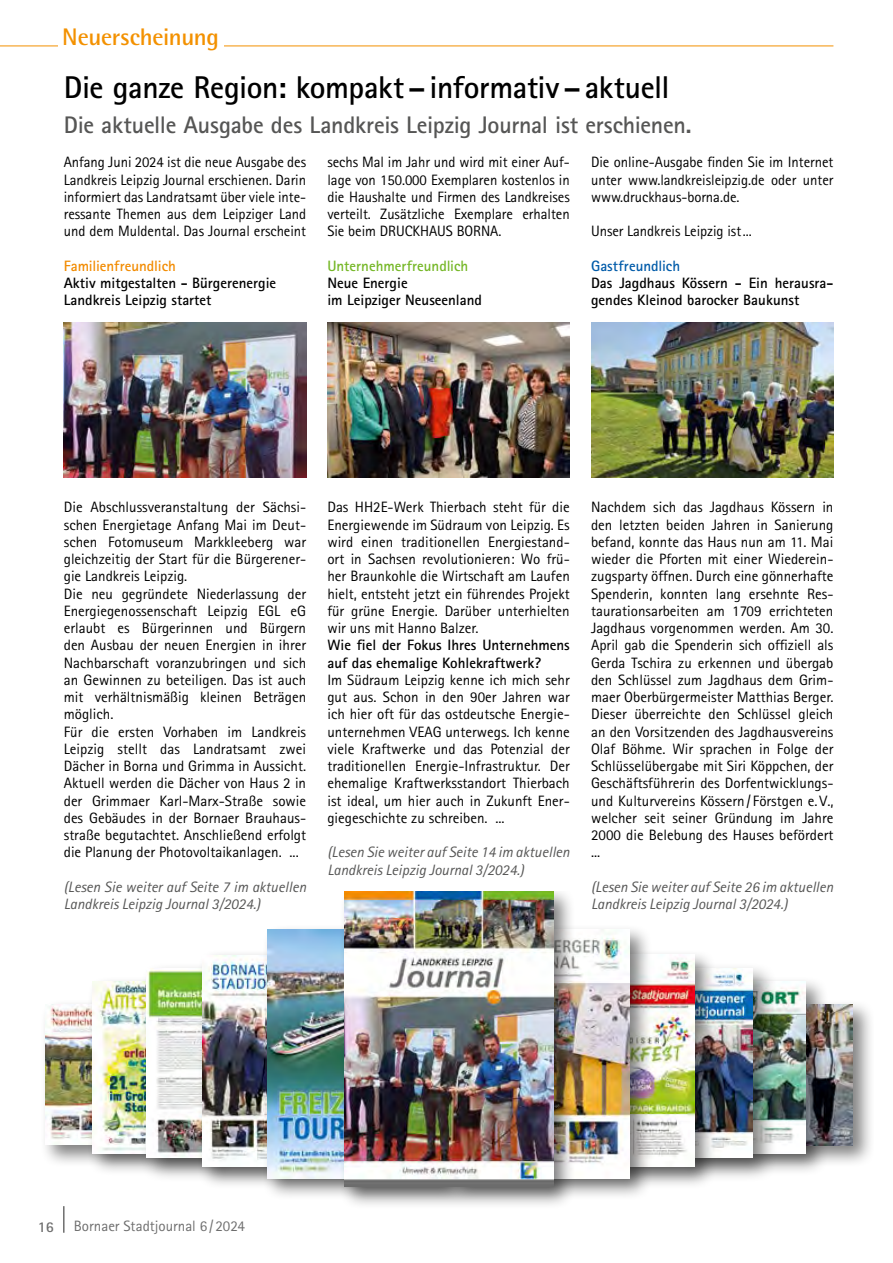
<style>
.page{position:relative;width:893px;height:1263px;background:#fff}
.page>*{position:absolute;margin:0;border:0;box-sizing:border-box;transform-origin:0 0}
.t1{font:700 31.5px "Rotis Sans Serif Std";letter-spacing:-.015em;color:#000}
.t2{font:700 24px "Rotis Sans Serif Std";letter-spacing:-.01em;color:#565655}
.t3{font:700 24px "Rotis Semi Sans Std";letter-spacing:-.01em;color:#f39100}
.t4{font:15px/17.2px "Rotis Sans Serif Std";color:#000;text-align:justify}
.t5{font:700 15px/17.2px "Rotis Sans Serif Std";color:#000}
.t6{font:italic 15px/17.2px "Rotis Sans Serif Std";color:#565655}
.t7{font:15px "Rotis Sans Serif Std";color:#6e6e6e}
.t8{font:700 15px "Rotis Sans Serif Std";color:#75b726}
.t9{font:700 15px "Rotis Sans Serif Std";letter-spacing:-.005em;color:#f28b00}
.t10{font:700 15px "Rotis Sans Serif Std";letter-spacing:.005em;color:#005ba9}
.t11{font:700 15px "Rotis Sans Serif Std";color:#6e6e6e}
</style>
<div class="page">
<hr style="left:63px;top:1206px;width:2px;height:27px;background:#6e6e6e">
<hr style="left:0;top:46px;width:833px;height:1px;background:#f39100">
<div style="left:58px;top:28px;width:165px;height:27px;background:#fff"></div>
<div style="left:40px;top:998px;width:128px;height:170px;background:#000;opacity:.5"></div>
<img style="left:46px;top:1004px;width:41px;height:141px">
<div style="left:87px;top:976px;width:149px;height:200px;background:#000;opacity:.5"></div>
<img style="left:93px;top:982px;width:46px;height:171px">
<div style="left:139px;top:961px;width:166px;height:222px;background:#000;opacity:.5"></div>
<img style="left:146px;top:968px;width:51px;height:189px">
<div style="left:197px;top:950px;width:179px;height:239px;background:#000;opacity:.5"></div>
<img style="left:203px;top:956px;width:58px;height:211px">
<div style="left:261px;top:924px;width:205px;height:277px;background:#000;opacity:.5"></div>
<img style="left:267px;top:930px;width:71px;height:248px">
<div style="left:747px;top:998px;width:127px;height:170px;background:#000;opacity:.5"></div>
<img style="left:828px;top:1004px;width:25px;height:141px">
<div style="left:679px;top:976px;width:149px;height:200px;background:#000;opacity:.5"></div>
<img style="left:777px;top:982px;width:29px;height:171px">
<div style="left:612px;top:961px;width:165px;height:222px;background:#000;opacity:.5"></div>
<img style="left:717px;top:968px;width:35px;height:189px">
<div style="left:539px;top:949px;width:178px;height:240px;background:#000;opacity:.5"></div>
<img style="left:653px;top:955px;width:41px;height:212px">
<div style="left:448px;top:924px;width:205px;height:277px;background:#000;opacity:.5"></div>
<img style="left:576px;top:930px;width:54px;height:248px">
<div style="left:338px;top:891px;width:238px;height:318px;background:#000;opacity:.5"></div>
<img style="left:344px;top:891px;width:209px;height:296px">
<img style="left:327px;top:323px;width:243px;height:155px">
<img style="left:64px;top:323px;width:242px;height:155px">
<img style="left:591px;top:323px;width:242px;height:155px">
<h2 class="t3" style="left:62px;top:22px;width:158px">Neuerscheinung</h2>
<h1 class="t1" style="left:64px;top:68px;width:607px">Die ganze Region: kompakt–informativ–aktuell</h1>
<h2 class="t2" style="left:64px;top:109px;width:629px">Die aktuelle Ausgabe des Landkreis Leipzig Journal ist erschienen.</h2>
<p class="t4" style="left:64px;top:153px;width:244px">Anfang Juni 2024 ist die neue Ausgabe des Landkreis Leipzig Journal erschienen. Darin informiert das Landratsamt über viele inte&shy;ressante Themen aus dem Leipziger Land und dem Muldental. Das Journal erscheint</p>
<p class="t4" style="left:327px;top:153px;width:244px">sechs Mal im Jahr und wird mit einer Auf&shy;lage von 150.000 Exemplaren kostenlos in die Haushalte und Firmen des Landkreises verteilt. Zusätzliche Exemplare erhalten Sie beim DRUCKHAUS BORNA.</p>
<p class="t4" style="left:591px;top:153px;width:244px">Die online-Ausgabe finden Sie im Internet unter www.landkreisleipzig.de oder unter www.druckhaus-borna.de.</p>
<p class="t4" style="left:591px;top:222px;width:162px">Unser Landkreis Leipzig ist...</p>
<p class="t9" style="left:64px;top:256px;width:114px">Familienfreundlich</p>
<p class="t5" style="left:64px;top:274px;width:214px">Aktiv mitgestalten - Bürgerenergie<br>Landkreis Leipzig startet</p>
<p class="t8" style="left:327px;top:256px;width:142px">Unternehmerfreundlich</p>
<p class="t5" style="left:327px;top:274px;width:156px">Neue Energie<br>im Leipziger Neuseenland</p>
<p class="t10" style="left:591px;top:256px;width:91px">Gastfreundlich</p>
<p class="t5" style="left:591px;top:274px;width:244px">Das Jagdhaus Kössern - Ein herausra&shy;gendes Kleinod barocker Baukunst</p>
<p class="t4" style="left:64px;top:498px;width:244px;text-align:left">Die Abschlussveranstaltung der Sächsi&shy;schen Energietage Anfang Mai im Deut&shy;schen Fotomuseum Markkleeberg war gleichzeitig der Start für die Bürgerener&shy;gie Landkreis Leipzig.<br>Die neu gegründete Niederlassung der Energiegenossenschaft Leipzig EGL eG erlaubt es Bürgerinnen und Bürgern den Ausbau der neuen Energien in ihrer Nachbarschaft voranzubringen und sich an Gewinnen zu beteiligen. Das ist auch mit verhältnismäßig kleinen Beträgen möglich.<br>Für die ersten Vorhaben im Landkreis Leipzig stellt das Landratsamt zwei Dächer in Borna und Grimma in Aussicht.<br>Aktuell werden die Dächer von Haus 2 in der Grimmaer Karl-Marx-Straße sowie des Gebäudes in der Bornaer Brauhaus&shy;straße begutachtet. Anschließend erfolgt die Planung der Photovoltaikanlagen. ...</p>
<p class="t6" style="left:64px;top:878px;width:244px">(Lesen Sie weiter auf Seite 7 im aktuellen<br>Landkreis Leipzig Journal 3/2024.)</p>
<p class="t4" style="left:327px;top:498px;width:244px">Das HH2E-Werk Thierbach steht für die Energiewende im Südraum von Leipzig. Es wird einen traditionellen Energiestand&shy;ort in Sachsen revolutionieren: Wo frü&shy;her Braunkohle die Wirtschaft am Laufen hielt, entsteht jetzt ein führendes Projekt für grüne Energie. Darüber unterhielten wir uns mit Hanno Balzer.</p>
<p class="t5" style="left:327px;top:636px;width:244px">Wie fiel der Fokus Ihres Unternehmens auf das ehemalige Kohlekraftwerk?</p>
<p class="t4" style="left:327px;top:671px;width:244px">Im Südraum Leipzig kenne ich mich sehr gut aus. Schon in den 90er Jahren war ich hier oft für das ostdeutsche Energie&shy;unternehmen VEAG unterwegs. Ich kenne viele Kraftwerke und das Potenzial der traditionellen Energie-Infrastruktur. Der ehemalige Kraftwerksstandort Thierbach ist ideal, um hier auch in Zukunft Ener&shy;giegeschichte zu schreiben. ...</p>
<p class="t6" style="left:327px;top:844px;width:244px">(Lesen Sie weiter auf Seite 14 im aktuellen<br>Landkreis Leipzig Journal 3/2024.)</p>
<p class="t4" style="left:591px;top:498px;width:244px">Nachdem sich das Jagdhaus Kössern in den letzten beiden Jahren in Sanierung befand, konnte das Haus nun am 11. Mai wieder die Pforten mit einer Wiederein&shy;zugsparty öffnen. Durch eine gönnerhafte Spenderin, konnten lang ersehnte Res&shy;taurationsarbeiten am 1709 errichteten Jagdhaus vorgenommen werden. Am 30.<br>April gab die Spenderin sich offiziell als Gerda Tschira zu erkennen und übergab den Schlüssel zum Jagdhaus dem Grim&shy;maer Oberbürgermeister Matthias Berger.<br>Dieser überreichte den Schlüssel gleich an den Vorsitzenden des Jagdhausvereins Olaf Böhme. Wir sprachen in Folge der Schlüsselübergabe mit Siri Köppchen, der Geschäftsführerin des Dorfentwicklungs&shy;und Kulturvereins Kössern / Förstgen e.V., welcher seit seiner Gründung im Jahre 2000 die Belebung des Hauses befördert ...</p>
<p class="t6" style="left:591px;top:878px;width:244px">(Lesen Sie weiter auf Seite 26 im aktuellen<br>Landkreis Leipzig Journal 3/2024.)</p>
<p class="t11" style="left:38px;top:1217px;width:18px">16</p>
<p class="t7" style="left:74px;top:1217px;width:173px">Bornaer Stadtjournal 6/2024</p>
</div>
